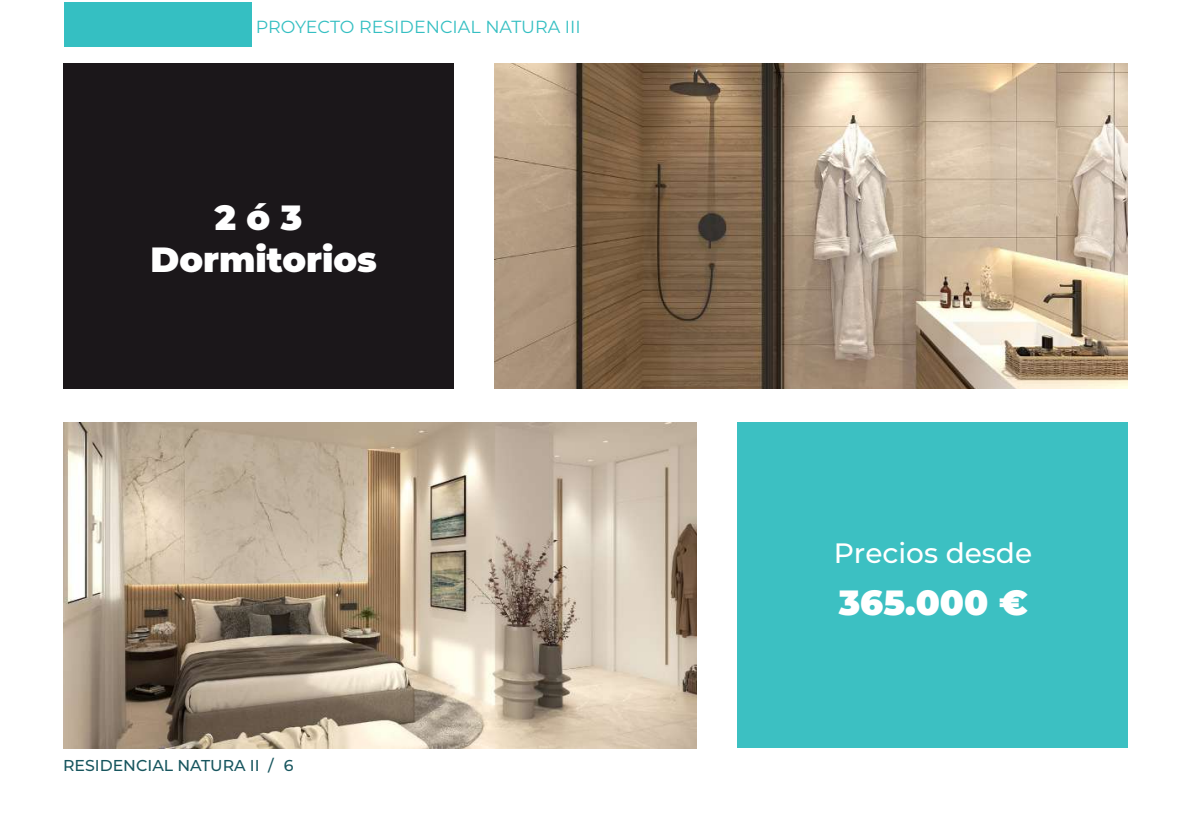
<style>
.page{position:relative;width:1191px;height:819px;background:#fff}
.page>*{position:absolute;margin:0;border:0;box-sizing:border-box;transform-origin:0 0}
.t1{font:900 35px/42px "Montserrat";color:#fff;text-align:center}
.t2{font:500 28px "Montserrat";color:#fff}
.t3{font:17.5px "Montserrat";color:#35bfc2}
.t4{font:500 15.75px "Montserrat";color:#17555e}
</style>
<div class="page">
<img style="left:494px;top:63px;width:634px;height:326px">
<img style="left:63px;top:422px;width:633px;height:326px">
<div style="left:63px;top:63px;width:391px;height:326px;background:#1b171a"></div>
<div style="left:737px;top:422px;width:391px;height:326px;background:#3cc0c2"></div>
<div style="left:64px;top:2px;width:188px;height:44px;background:#35bfc2"></div>
<p class="t3" style="left:256px;top:15px;width:326px">PROYECTO RESIDENCIAL NATURA III</p>
<h1 class="t1" style="left:150px;top:195px;width:228px">2ó3<br>Dormitorios</h1>
<p class="t4" style="left:63px;top:754px;width:232px">RESIDENCIAL NATURA II / 6</p>
<h2 class="t2" style="left:833px;top:533px;width:200px">Precios desde</h2>
<h1 class="t1" style="left:838px;top:579px;width:191px">365.000 €</h1>
</div>
